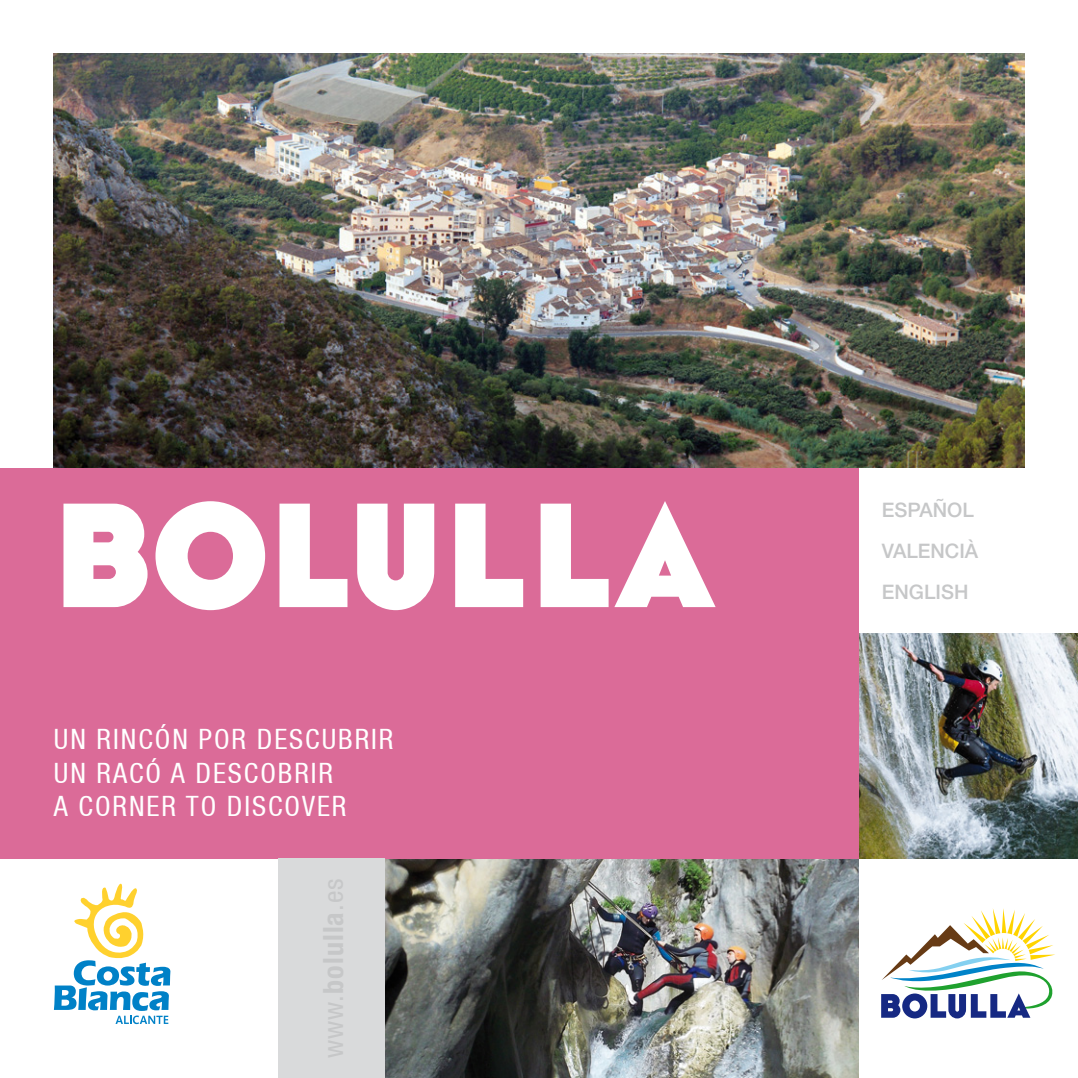
<style>
.page{position:relative;width:1078px;height:1078px;background:#fff}
.page>*{position:absolute;margin:0;border:0;box-sizing:border-box;transform-origin:0 0}
.t1{font:700 220px "Cassannet";color:#fff}
.t2{font:condensed 28px/33.6px "Helvetica 57";letter-spacing:.07em;color:#fff}
.t3{font:500 20px/41px "Helvetica Neue";color:#c6c7c8}
</style>
<div class="page">
<img style="left:54px;top:54px;width:969px;height:414px">
<img style="left:858px;top:633px;width:219px;height:225px">
<img style="left:385px;top:858px;width:473px;height:219px">
<div style="left:0;top:468px;width:858px;height:390px;background:#db6b98"></div>
<svg style="left:54px;top:883px;width:116px;height:140px"></svg>
<div style="left:278px;top:858px;width:107px;height:219px;background:#d9dadb"></div>
<svg style="left:881px;top:908px;width:174px;height:110px"></svg>
<h1 class="t1" style="left:52px;top:399px;width:663px">bolulla</h1>
<p class="t3" style="left:881px;top:489px;width:98px">ESPAÑOL<br>VALENCIÀ<br>ENGLISH</p>
<p class="t2" style="left:54px;top:722px;width:341px">UN RINCÓN POR DESCUBRIR<br>UN RACÓ A DESCOBRIR<br>A CORNER TO DISCOVER</p>
</div>
